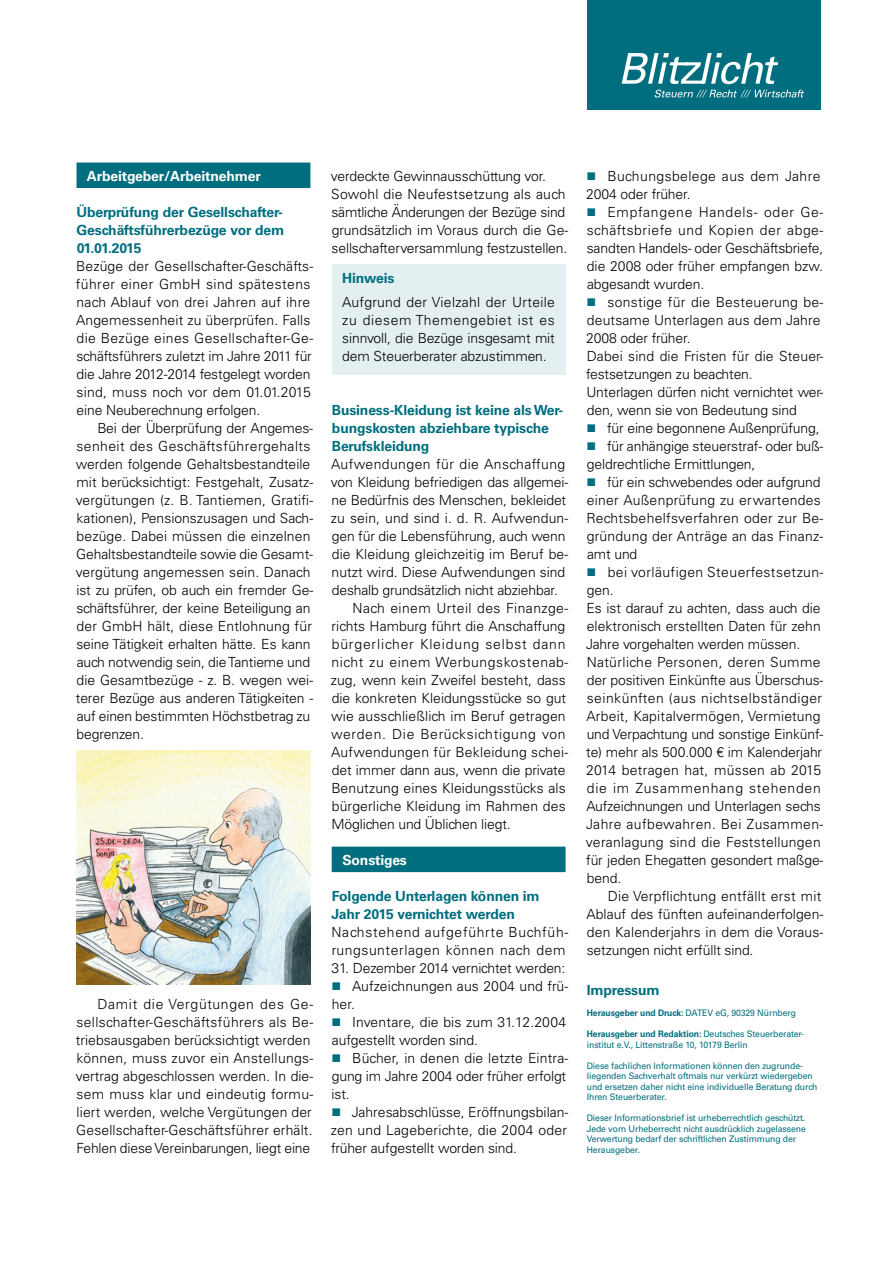
<style>
.page{position:relative;width:893px;height:1263px;background:#fff}
.page>*{position:absolute;margin:0;border:0;box-sizing:border-box;transform-origin:0 0}
.t1{font:300 13.95px/18px "Univers LT Std";color:#000}
.t2{font:300 13.95px "Univers LT Std";letter-spacing:.02em;color:#000}
.t3{font:700 13.95px/18px "Univers LT Std";letter-spacing:-.01em;color:#006e7e}
.t4{font:300 13.95px/18px "Univers LT Std";letter-spacing:.03em;color:#000}
.t5{font:300 13.95px/18px "Univers LT Std";letter-spacing:.04em;color:#000}
.t6{font:300 13.95px "Univers LT Std";letter-spacing:.05em;color:#000}
.t7{font:700 13.95px "Univers LT Std";letter-spacing:-.01em;color:#fff}
.t8{font:300 13.95px "Univers LT Std";letter-spacing:.035em;color:#000}
.t9{font:300 13.95px "Univers LT Std";letter-spacing:.06em;color:#000}
.t10{font:9px/10.5px "Univers LT Std";letter-spacing:-.01em;color:#006e7e;scale:.96 1}
.s1{font-weight:700}
</style>
<div class="page">
<div style="left:587px;top:0;width:234px;height:110px;background:#006e7e"></div>
<svg style="left:622px;top:53px;width:156px;height:31px"></svg>
<svg style="left:655px;top:90px;width:149px;height:8px"></svg>
<div style="left:332px;top:847px;width:234px;height:25px;background:#006e7e"></div>
<div style="left:332px;top:264px;width:234px;height:111px;background:#e3eff1"></div>
<div style="left:77px;top:163px;width:233px;height:25px;background:#006e7e"></div>
<img style="left:77px;top:750px;width:233px;height:234px">
<p class="t7" style="left:87px;top:167px;width:176px">Arbeitgeber/Arbeitnehmer</p>
<p class="t3" style="left:76px;top:203px;width:209px;text-align:justify">Überprüfung der Gesellschafter-Geschäftsführerbezüge vor dem 01.01.2015</p>
<p class="t1" style="left:76px;top:257px;width:239px">Bezüge der Gesellschafter-Geschäfts&shy;führer einer GmbH sind spätestens nach Ablauf von drei Jahren auf ihre Angemessenheit zu überprüfen. Falls die Bezüge eines Gesellschafter-Ge&shy;schäftsführers zuletzt im Jahre 2011 für die Jahre 2012-2014 festgelegt worden sind, muss noch vor dem 01.01.2015 eine Neuberechnung erfolgen.</p>
<p class="t1" style="left:76px;top:419px;width:239px;text-indent:22px">Bei der Überprüfung der Angemes&shy;senheit des Geschäftsführergehalts werden folgende Gehaltsbestandteile mit berücksichtigt: Festgehalt, Zusatz&shy;vergütungen (z. B. Tantiemen, Gratifi&shy;kationen), Pensionszusagen und Sach&shy;bezüge. Dabei müssen die einzelnen Gehaltsbestandteile sowie die Gesamt&shy;vergütung angemessen sein. Danach ist zu prüfen, ob auch ein fremder Ge&shy;schäftsführer, der keine Beteiligung an der GmbH hält, diese Entlohnung für seine Tätigkeit erhalten hätte. Es kann auch notwendig sein, die Tantieme und die Gesamtbezüge - z. B. wegen wei&shy;terer Bezüge aus anderen Tätigkeiten - auf einen bestimmten Höchstbetrag zu begrenzen.</p>
<p class="t1" style="left:76px;top:995px;width:239px;text-indent:22px">Damit die Vergütungen des Ge&shy;sellschafter-Geschäftsführers als Be&shy;triebsausgaben berücksichtigt werden können, muss zuvor ein Anstellungs&shy;vertrag abgeschlossen werden. In die&shy;sem muss klar und eindeutig formu&shy;liert werden, welche Vergütungen der Gesellschafter-Geschäftsführer erhält.<br>Fehlen diese Vereinbarungen, liegt eine</p>
<p class="t1" style="left:331px;top:167px;width:239px">verdeckte Gewinnausschüttung vor.<br>Sowohl die Neufestsetzung als auch sämtliche Änderungen der Bezüge sind grundsätzlich im Voraus durch die Ge&shy;sellschafterversammlung festzustellen.</p>
<p class="t3" style="left:342px;top:269px;width:54px">Hinweis</p>
<p class="t1" style="left:342px;top:293px;width:214px;text-align:justify">Aufgrund der Vielzahl der Urteile zu diesem Themengebiet ist es sinnvoll, die Bezüge insgesamt mit dem Steuerberater abzustimmen.</p>
<p class="t3" style="left:332px;top:401px;width:233px">Business-Kleidung ist keine als Wer&shy;bungskosten abziehbare typische<br>Berufskleidung</p>
<p class="t4" style="left:331px;top:455px;width:236px">Aufwendungen für die Anschaffung</p>
<p class="t1" style="left:331px;top:473px;width:239px">von Kleidung befriedigen das allgemei-</p>
<p class="t1" style="left:332px;top:491px;width:236px">ne Bedürfnis des Menschen, bekleidet</p>
<p class="t1" style="left:331px;top:509px;width:239px">zu sein, und sind i. d. R. Aufwendun-</p>
<p class="t1" style="left:332px;top:527px;width:235px">gen für die Lebensführung, auch wenn</p>
<p class="t1" style="left:332px;top:545px;width:238px">die Kleidung gleichzeitig im Beruf be-</p>
<p class="t1" style="left:332px;top:563px;width:235px">nutzt wird. Diese Aufwendungen sind</p>
<p class="t1" style="left:332px;top:581px;width:228px">deshalb grundsätzlich nicht abziehbar.</p>
<p class="t4" style="left:353px;top:599px;width:217px">Nach einem Urteil des Finanzge-</p>
<p class="t1" style="left:332px;top:617px;width:235px">richts Hamburg führt die Anschaffung</p>
<p class="t9" style="left:332px;top:635px;width:235px">bürgerlicher Kleidung selbst dann</p>
<p class="t5" style="left:332px;top:653px;width:238px">nicht zu einem Werbungskostenab-</p>
<p class="t1" style="left:331px;top:671px;width:236px">zug, wenn kein Zweifel besteht, dass</p>
<p class="t1" style="left:332px;top:689px;width:236px">die konkreten Kleidungsstücke so gut</p>
<p class="t1" style="left:331px;top:707px;width:236px">wie ausschließlich im Beruf getragen</p>
<p class="t6" style="left:331px;top:725px;width:236px">werden. Die Berücksichtigung von</p>
<p class="t2" style="left:331px;top:743px;width:239px">Aufwendungen für Bekleidung schei-</p>
<p class="t1" style="left:332px;top:761px;width:235px">det immer dann aus, wenn die private</p>
<p class="t1" style="left:331px;top:779px;width:236px">Benutzung eines Kleidungsstücks als</p>
<p class="t1" style="left:332px;top:797px;width:235px">bürgerliche Kleidung im Rahmen des</p>
<p class="t1" style="left:331px;top:815px;width:181px">Möglichen und Üblichen liegt.</p>
<p class="t7" style="left:342px;top:851px;width:66px">Sonstiges</p>
<p class="t3" style="left:332px;top:887px;width:210px">Folgende Unterlagen können im<br>Jahr 2015 vernichtet werden</p>
<p class="t5" style="left:332px;top:923px;width:238px">Nachstehend aufgeführte Buchfüh&shy;rungsunterlagen können nach dem</p>
<p class="t1" style="left:332px;top:959px;width:235px">31. Dezember 2014 vernichtet werden:</p>
<p class="t1" style="left:352px;top:977px;width:218px">Aufzeichnungen aus 2004 und frü-</p>
<p class="t1" style="left:332px;top:995px;width:25px">her.</p>
<p class="t1" style="left:352px;top:1013px;width:215px">Inventare, die bis zum 31.12.2004</p>
<p class="t1" style="left:332px;top:1031px;width:148px">aufgestellt worden sind.</p>
<p class="t1" style="left:352px;top:1049px;width:218px">Bücher, in denen die letzte Eintra-</p>
<p class="t1" style="left:332px;top:1067px;width:236px">gung im Jahre 2004 oder früher erfolgt</p>
<p class="t1" style="left:332px;top:1085px;width:20px">ist.</p>
<p class="t1" style="left:352px;top:1103px;width:218px">Jahresabschlüsse, Eröffnungsbilan-</p>
<p class="t2" style="left:331px;top:1121px;width:238px">zen und Lageberichte, die 2004 oder</p>
<p class="t1" style="left:331px;top:1139px;width:187px">früher aufgestellt worden sind.</p>
<p class="t4" style="left:586px;top:167px;width:236px;text-indent:21px">Buchungsbelege aus dem Jahre<br>2004 oder früher.</p>
<p class="t1" style="left:587px;top:203px;width:238px;text-align:justify;text-indent:21px">Empfangene Handels- oder Ge&shy;schäftsbriefe und Kopien der abge&shy;sandten Handels- oder Geschäftsbriefe, die 2008 oder früher empfangen bzw. abgesandt wurden.</p>
<p class="t1" style="left:586px;top:293px;width:239px;text-indent:21px">sonstige für die Besteuerung be&shy;deutsame Unterlagen aus dem Jahre<br>2008 oder früher.<br>Dabei sind die Fristen für die Steuer&shy;festsetzungen zu beachten.<br>Unterlagen dürfen nicht vernichtet wer&shy;den, wenn sie von Bedeutung sind</p>
<p class="t1" style="left:607px;top:419px;width:214px">für eine begonnene Außenprüfung,</p>
<p class="t1" style="left:607px;top:437px;width:218px">für anhängige steuerstraf- oder buß-</p>
<p class="t1" style="left:587px;top:455px;width:170px">geldrechtliche Ermittlungen,</p>
<p class="t1" style="left:607px;top:473px;width:215px">für ein schwebendes oder aufgrund</p>
<p class="t2" style="left:587px;top:491px;width:235px">einer Außenprüfung zu erwartendes</p>
<p class="t2" style="left:586px;top:509px;width:238px">Rechtsbehelfsverfahren oder zur Be-</p>
<p class="t2" style="left:587px;top:527px;width:238px">gründung der Anträge an das Finanz-</p>
<p class="t1" style="left:587px;top:545px;width:52px">amt und</p>
<p class="t4" style="left:608px;top:563px;width:217px">bei vorläufigen Steuerfestsetzun-</p>
<p class="t1" style="left:587px;top:581px;width:28px">gen.</p>
<p class="t1" style="left:586px;top:599px;width:236px">Es ist darauf zu achten, dass auch die</p>
<p class="t1" style="left:587px;top:617px;width:235px">elektronisch erstellten Daten für zehn</p>
<p class="t1" style="left:586px;top:635px;width:216px">Jahre vorgehalten werden müssen.</p>
<p class="t4" style="left:587px;top:653px;width:235px">Natürliche Personen, deren Summe</p>
<p class="t1" style="left:587px;top:671px;width:238px">der positiven Einkünfte aus Überschus-</p>
<p class="t8" style="left:587px;top:689px;width:237px">seinkünften (aus nichtselbständiger</p>
<p class="t1" style="left:586px;top:707px;width:236px">Arbeit, Kapitalvermögen, Vermietung</p>
<p class="t1" style="left:587px;top:725px;width:238px">und Verpachtung und sonstige Einkünf-</p>
<p class="t1" style="left:586px;top:743px;width:238px">te) mehr als 500.000 € im Kalenderjahr</p>
<p class="t2" style="left:586px;top:761px;width:237px">2014 betragen hat, müssen ab 2015</p>
<p class="t6" style="left:587px;top:779px;width:235px">die im Zusammenhang stehenden</p>
<p class="t1" style="left:586px;top:797px;width:236px">Aufzeichnungen und Unterlagen sechs</p>
<p class="t4" style="left:586px;top:815px;width:239px">Jahre aufbewahren. Bei Zusammen-</p>
<p class="t2" style="left:586px;top:833px;width:236px">veranlagung sind die Feststellungen</p>
<p class="t1" style="left:586px;top:851px;width:239px">für jeden Ehegatten gesondert maßge-</p>
<p class="t1" style="left:587px;top:869px;width:36px">bend.</p>
<p class="t2" style="left:608px;top:887px;width:215px">Die Verpflichtung entfällt erst mit</p>
<p class="t1" style="left:586px;top:905px;width:239px">Ablauf des fünften aufeinanderfolgen-</p>
<p class="t1" style="left:587px;top:923px;width:238px">den Kalenderjahrs in dem die Voraus-</p>
<p class="t1" style="left:587px;top:941px;width:168px">setzungen nicht erfüllt sind.</p>
<p class="t3" style="left:587px;top:981px;width:74px">Impressum</p>
<p class="t10" style="left:587px;top:1008px;width:219px"><span class="s1">Herausgeber und Druck:</span> DATEV eG, 90329 Nürnberg</p>
<p class="t10" style="left:587px;top:1029px;width:228px"><span class="s1">Herausgeber und Redaktion:</span> Deutsches Steuerberater&shy;institut e.V., Littenstraße 10, 10179 Berlin</p>
<p class="t10" style="left:587px;top:1060px;width:242px">Diese fachlichen Informationen können den zugrunde&shy;liegenden Sachverhalt oftmals nur verkürzt wiedergeben und ersetzen daher nicht eine individuelle Beratung durch Ihren Steuerberater.</p>
<p class="t10" style="left:587px;top:1113px;width:230px">Dieser Informationsbrief ist urheberrechtlich geschützt.<br>Jede vom Urheberrecht nicht ausdrücklich zugelassene Verwertung bedarf der schriftlichen Zustimmung der Herausgeber.</p>
</div>
